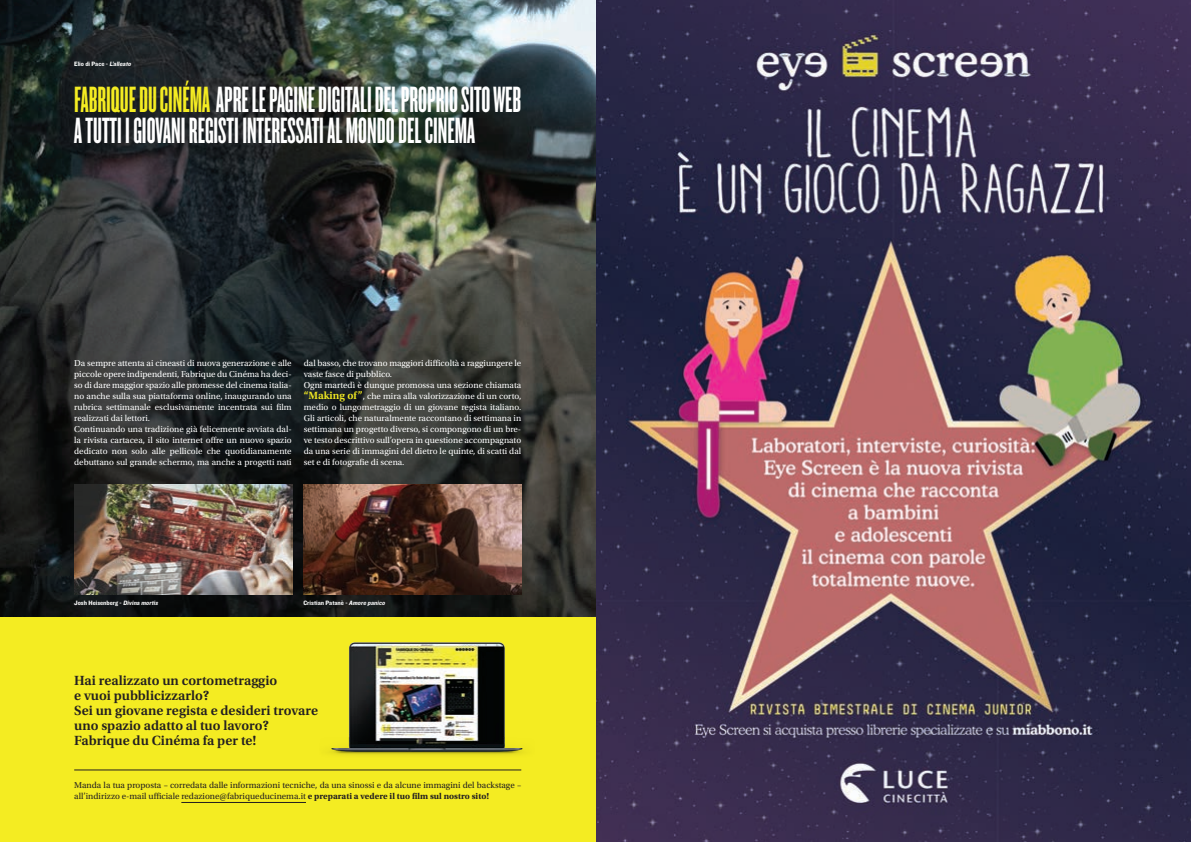
<style>
.page{position:relative;width:1191px;height:842px;background:#fff}
.page>*{position:absolute;margin:0;border:0;box-sizing:border-box;transform-origin:0 0}
.t1{font:38px/31px "Knockout HTF66 Full Flyweight";color:#fff}
.t2{font:600 14px "Utopia Std";color:#231f20}
.t3{font:9px/11px "Utopia Std";color:#fff;text-align:justify}
.t4{font:9px/11px "Utopia Std";color:#231f20}
.BOX_TESTO{font:6.5px "Knockout HTF51 Middleweight";color:#fff}
.s1{font-style:italic}
.s2{color:#f4ec22}
.s3{font-weight:600;font-size:11px;color:#f4ec22}
.s4{font-weight:700}
</style>
<div class="page">
<img style="left:595px;top:0;width:596px;height:842px">
<div style="left:0;top:616px;width:595px;height:226px;background:#f4ec22"></div>
<img style="left:0;top:0;width:595px;height:616px">
<img style="left:330px;top:642px;width:193px;height:113px">
<hr style="left:181px;top:802px;width:125px;height:1px;background:#231f20">
<img style="left:303px;top:484px;width:218px;height:110px">
<img style="left:74px;top:484px;width:218px;height:110px">
<hr style="left:74px;top:770px;width:447px;height:1px;background:#231f20">
<p class="BOX_TESTO" style="left:74px;top:60px;width:60px">E l i o d i P a c e - <span class="s1">L’alleato</span></p>
<p class="t1" style="left:74px;top:84px;width:448px"><span class="s2">FABRIQUE DU CINÉMA</span> APRE LE PAGINE DIGITALI DEL PROPRIO SITO WEB<br>A TUTTI I GIOVANI REGISTI INTERESSATI AL MONDO DEL CINEMA</p>
<p class="t3" style="left:74px;top:358px;width:219px">Da sempre attenta ai cineasti di nuova generazione e alle piccole opere indipendenti, Fabrique du Cinéma ha deci&shy;so di dare maggior spazio alle promesse del cinema italia&shy;no anche sulla sua piattaforma online, inaugurando una rubrica settimanale esclusivamente incentrata sui film realizzati dai lettori.</p>
<p class="t3" style="left:74px;top:424px;width:219px">Continuando una tradizione già felicemente avviata dal&shy;la rivista cartacea, il sito internet offre un nuovo spazio dedicato non solo alle pellicole che quotidianamente debuttano sul grande schermo, ma anche a progetti nati</p>
<p class="t3" style="left:304px;top:358px;width:219px">dal basso, che trovano maggiori difficoltà a raggiungere le vaste fasce di pubblico.</p>
<p class="t3" style="left:304px;top:380px;width:219px">Ogni martedì è dunque promossa una sezione chiamata <span class="s3">“Making of”</span>, che mira alla valorizzazione di un corto, medio o lungometraggio di un giovane regista italiano.<br>Gli articoli, che naturalmente raccontano di settimana in settimana un progetto diverso, si compongono di un bre&shy;ve testo descrittivo sull’opera in questione accompagnato da una serie di immagini del dietro le quinte, di scatti dal set e di fotografie di scena.</p>
<p class="BOX_TESTO" style="left:74px;top:599px;width:87px">Josh Heisenberg - <span class="s1">Divina mortis</span></p>
<p class="BOX_TESTO" style="left:303px;top:599px;width:84px">Cristian Patanè - <span class="s1">Amore panico</span></p>
<p class="t2" style="left:74px;top:672px;width:204px">Hai realizzato un cortometraggio</p>
<p class="t2" style="left:74px;top:687px;width:137px">e vuoi pubblicizzarlo?</p>
<p class="t2" style="left:74px;top:702px;width:245px">Sei un giovane regista e desideri trovare</p>
<p class="t2" style="left:74px;top:717px;width:196px">uno spazio adatto al tuo lavoro?</p>
<p class="t2" style="left:74px;top:732px;width:184px">Fabrique du Cinéma fa per te!</p>
<p class="t4" style="left:74px;top:780px;width:448px">Manda la tua proposta – corredata dalle informazioni tecniche, da una sinossi e da alcune immagini del backstage – all’indirizzo e-mail ufficiale redazione@fabriqueducinema.it <span class="s4">e preparati a vedere il tuo film sul nostro sito!</span></p>
</div>
